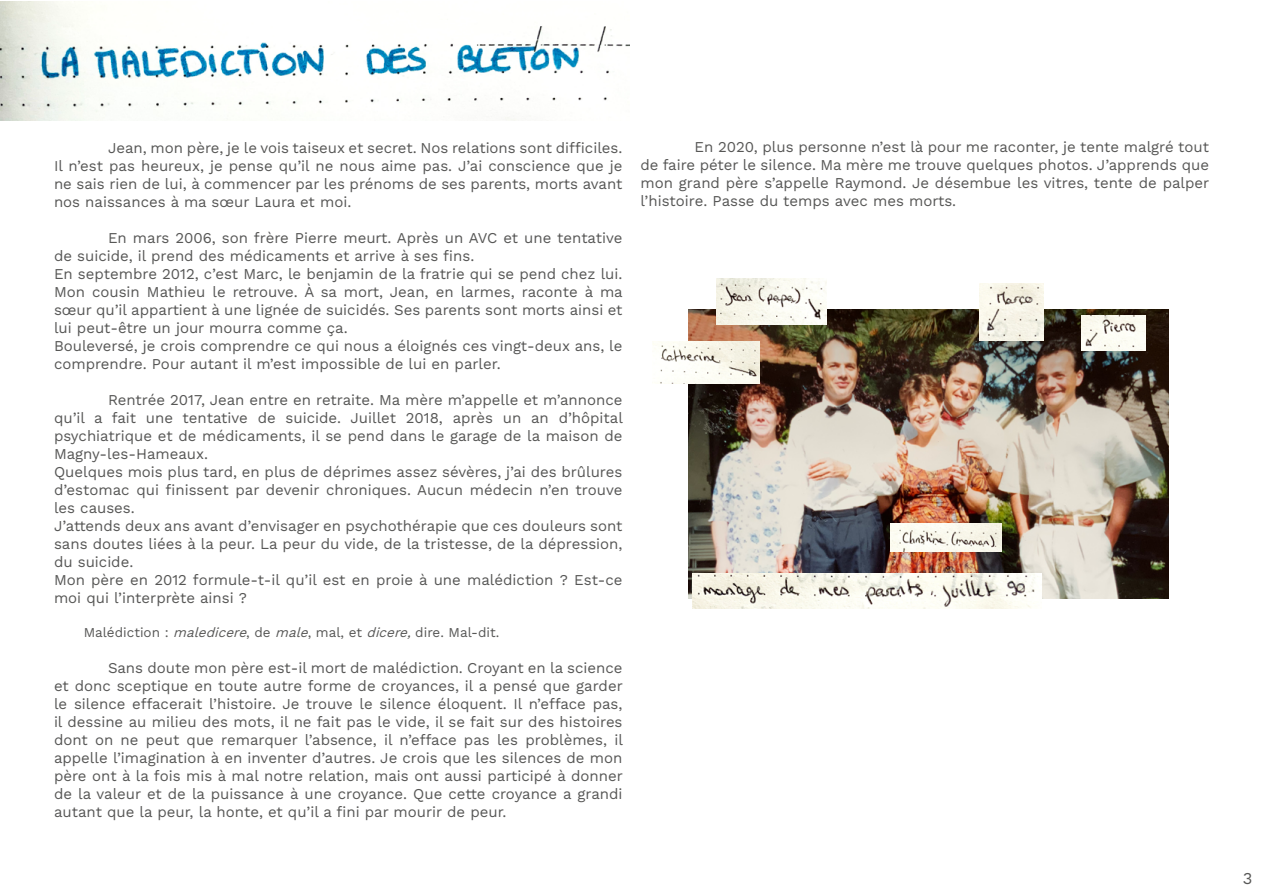
<style>
.page{position:relative;width:1263px;height:893px;background:#fff}
.page>*{position:absolute;margin:0;border:0;box-sizing:border-box;transform-origin:0 0}
.t1{font:16.5px "Work Sans";color:#575756}
.t2{font:15px/18px "Work Sans";color:#575756;text-align:justify}
.t3{font:13.5px "Work Sans";color:#575756}
.s1{font-style:italic}
</style>
<div class="page">
<img style="left:688px;top:309px;width:481px;height:289px">
<img style="left:692px;top:573px;width:349px;height:35px">
<img style="left:979px;top:284px;width:65px;height:57px">
<img style="left:716px;top:279px;width:111px;height:45px">
<img style="left:1081px;top:316px;width:65px;height:35px">
<img style="left:891px;top:524px;width:110px;height:27px">
<img style="left:653px;top:341px;width:106px;height:42px">
<img style="left:0;top:2px;width:630px;height:119px">
<p class="t2" style="left:54px;top:138px;width:570px;text-indent:54px">Jean, mon père, je le vois taiseux et secret. Nos relations sont difficiles.<br>Il n’est pas heureux, je pense qu’il ne nous aime pas. J’ai conscience que je ne sais rien de lui, à commencer par les prénoms de ses parents, morts avant nos naissances à ma sœur Laura et moi.</p>
<p class="t2" style="left:54px;top:228px;width:570px;text-align:left;text-indent:54px">En mars 2006, son frère Pierre meurt. Après un AVC et une tentative de suicide, il prend des médicaments et arrive à ses fins.<br>En septembre 2012, c’est Marc, le benjamin de la fratrie qui se pend chez lui.<br>Mon cousin Mathieu le retrouve. À sa mort, Jean, en larmes, raconte à ma sœur qu’il appartient à une lignée de suicidés. Ses parents sont morts ainsi et lui peut-être un jour mourra comme ça.<br>Bouleversé, je crois comprendre ce qui nous a éloignés ces vingt-deux ans, le comprendre. Pour autant il m’est impossible de lui en parler.</p>
<p class="t2" style="left:54px;top:390px;width:570px;text-align:left;text-indent:54px">Rentrée 2017, Jean entre en retraite. Ma mère m’appelle et m’annonce qu’il a fait une tentative de suicide. Juillet 2018, après un an d’hôpital psychiatrique et de médicaments, il se pend dans le garage de la maison de Magny-les-Hameaux.<br>Quelques mois plus tard, en plus de déprimes assez sévères, j’ai des brûlures d’estomac qui finissent par devenir chroniques. Aucun médecin n’en trouve les causes.<br>J’attends deux ans avant d’envisager en psychothérapie que ces douleurs sont sans doutes liées à la peur. La peur du vide, de la tristesse, de la dépression, du suicide.<br>Mon père en 2012 formule-t-il qu’il est en proie à une malédiction ? Est-ce moi qui l’interprète ainsi ?</p>
<p class="t3" style="left:84px;top:622px;width:417px">Malédiction : <span class="s1">maledicere</span>, de <span class="s1">male</span>, mal, et <span class="s1">dicere,</span>dire. Mal-dit.</p>
<p class="t2" style="left:54px;top:658px;width:570px;text-indent:54px">Sans doute mon père est-il mort de malédiction. Croyant en la science et donc sceptique en toute autre forme de croyances, il a pensé que garder le silence effacerait l’histoire. Je trouve le silence éloquent. Il n’efface pas, il dessine au milieu des mots, il ne fait pas le vide, il se fait sur des histoires dont on ne peut que remarquer l’absence, il n’efface pas les problèmes, il appelle l’imagination à en inventer d’autres. Je crois que les silences de mon père ont à la fois mis à mal notre relation, mais ont aussi participé à donner de la valeur et de la puissance à une croyance. Que cette croyance a grandi autant que la peur, la honte, et qu’il a fini par mourir de peur.</p>
<p class="t2" style="left:640px;top:137px;width:570px;text-indent:54px">En 2020, plus personne n’est là pour me raconter, je tente malgré tout de faire péter le silence. Ma mère me trouve quelques photos. J’apprends que mon grand père s’appelle Raymond. Je désembue les vitres, tente de palper l’histoire. Passe du temps avec mes morts.</p>
<p class="t1" style="left:1243px;top:866px;width:11px">3</p>
</div>
